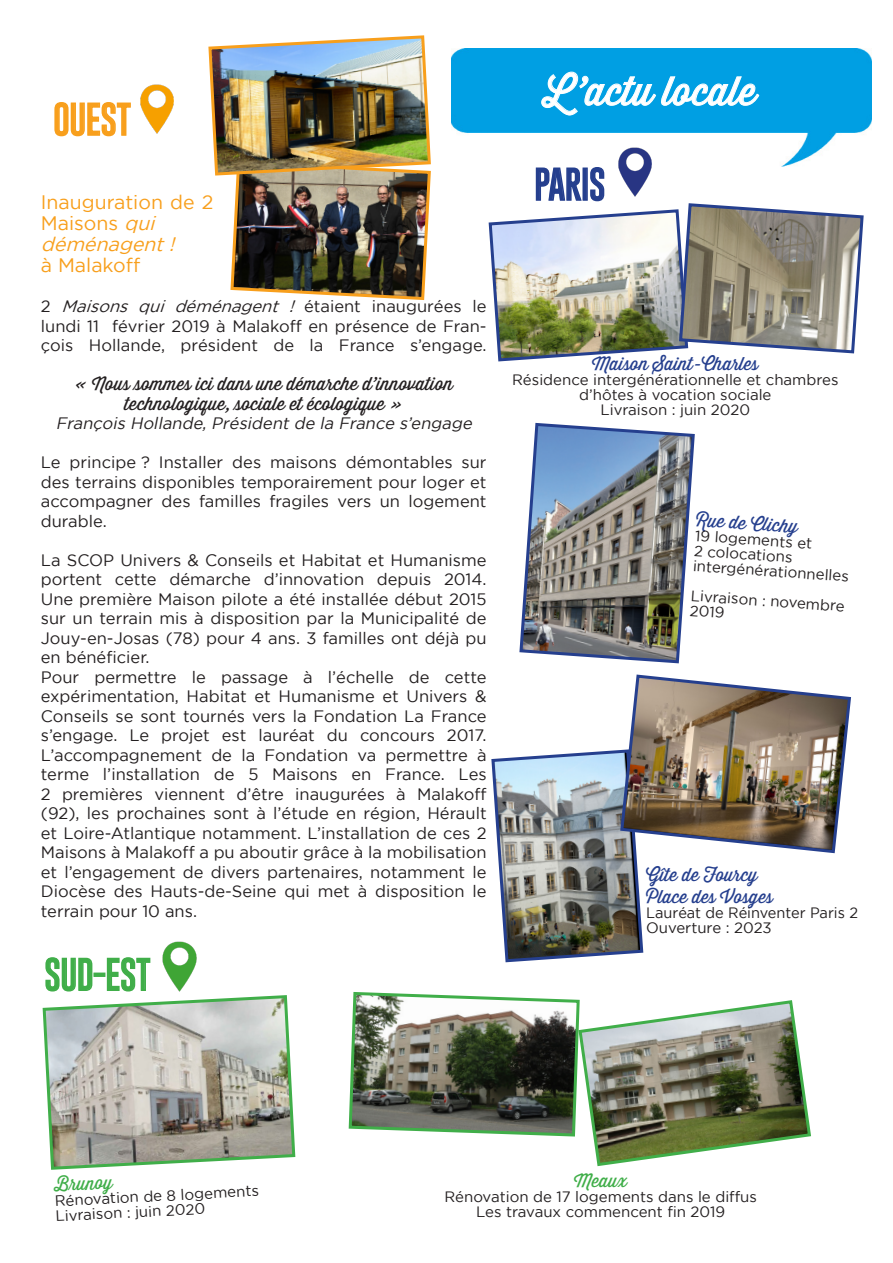
<style>
.page{position:relative;width:893px;height:1263px;background:#fff}
.page>*{position:absolute;margin:0;border:0;box-sizing:border-box;transform-origin:0 0}
.t1{font:39px "Thirsty Script";color:#fff}
.t2{font:100 33px "Gobold";color:#40ae49}
.t3{font:100 33px "Gobold";color:#f89f1c}
.t4{font:100 33px "Gobold";color:#253f8e}
.t5{font:19.5px/21px "Gotham";color:#f89f1c}
.t6{font:italic 19.5px "Gotham";color:#f89f1c}
.t7{font:18px "Thirsty Script";color:#231f20}
.t8{font:18px "Thirsty Script";color:#253f8e}
.t9{font:18px "Thirsty Script";color:#40ae49}
.t10{font:16.5px/19.5px "Gotham";color:#231f20}
.t11{font:italic 16.5px "Gotham";color:#231f20}
.t12{font:15px/15px "Gotham";color:#231f20;text-align:center}
.s1{font-style:italic}
.s2{font-style:normal}
</style>
<div class="page">
<img style="left:451px;top:48px;width:421px;height:112px">
<svg style="left:541px;top:72px;width:218px;height:44px;background:#26ade7"></svg>
<svg style="left:54px;top:102px;width:73px;height:35px"></svg>
<img style="left:127px;top:84px;width:47px;height:50px">
<img style="left:605px;top:142px;width:60px;height:18px">
<img style="left:162px;top:941px;width:35px;height:51px">
<img style="left:488px;top:160px;width:376px;height:202px">
<img style="left:519px;top:422px;width:176px;height:242px">
<img style="left:491px;top:674px;width:360px;height:289px">
<img style="left:208px;top:35px;width:223px;height:265px">
<svg style="left:45px;top:957px;width:48px;height:35px"></svg>
<div style="left:93px;top:972px;width:12px;height:5px;border:2px solid #40ae49"></div>
<svg style="left:106px;top:957px;width:45px;height:35px"></svg>
<svg style="left:42px;top:995px;width:254px;height:175px;background:#b5b9ae"></svg>
<img style="left:348px;top:992px;width:463px;height:175px">
<p class="t3" style="left:53px;top:98px;width:79px">OUEST</p>
<p class="t5" style="left:41px;top:191px;width:174px">Inauguration de 2<br>Maisons <span class="s1">qui</span></p>
<p class="t6" style="left:41px;top:233px;width:141px">déménagent!</p>
<p class="t5" style="left:41px;top:254px;width:101px">à Malakoff</p>
<p class="t11" style="left:41px;top:297px;width:447px"><span class="s2">2</span> Maisons qui déménagent ! <span class="s2">é t a i e n t i n a u g u r é e s l e</span></p>
<p class="t10" style="left:41px;top:316px;width:447px">lundi 11 février 2019 à Malakoff en présence de Fran&shy;çois Hollande, président de la France s’engage.</p>
<p class="t7" style="left:74px;top:371px;width:380px">« Nous sommes ici dans une démarche d’innovation</p>
<p class="t7" style="left:125px;top:390px;width:280px">technologique, sociale et écologique »</p>
<p class="t11" style="left:56px;top:414px;width:421px">François Hollande, Président de la France s’engage</p>
<p class="t10" style="left:41px;top:452px;width:447px">Le principe ? Installer des maisons démontables sur des terrains disponibles temporairement pour loger et</p>
<p class="t10" style="left:41px;top:491px;width:447px">accompagner des familles fragiles vers un logement durable.</p>
<p class="t10" style="left:41px;top:550px;width:447px;text-align:justify">La SCOP Univers &amp; Conseils et Habitat et Humanisme portent cette démarche d’innovation depuis 2014.<br>Une première Maison pilote a été installée début 2015 sur un terrain mis à disposition par la Municipalité de</p>
<p class="t10" style="left:41px;top:628px;width:447px">Jouy-en-Josas (78) pour 4 ans. 3 familles ont déjà pu en bénéficier.</p>
<p class="t10" style="left:41px;top:667px;width:447px">Pour permettre le passage à l’échelle de cette</p>
<p class="t10" style="left:41px;top:686px;width:447px;text-align:justify">expérimentation, Habitat et Humanisme et Univers &amp; Conseils se sont tournés vers la Fondation La France s’engage. Le projet est lauréat du concours 2017.</p>
<p class="t10" style="left:41px;top:745px;width:447px">L’accompagnement de la Fondation va permettre à</p>
<p class="t10" style="left:41px;top:764px;width:447px">terme l’installation de 5 Maisons en France. Les</p>
<p class="t10" style="left:41px;top:784px;width:447px;text-align:justify">2 premières viennent d’être inaugurées à Malakoff (92), les prochaines sont à l’étude en région, Hérault et Loire-Atlantique notamment. L’installation de ces 2<br>Maisons à Malakoff a pu aboutir grâce à la mobilisation et l’engagement de divers partenaires, notamment le Diocèse des Hauts-de-Seine qui met à disposition le terrain pour 10 ans.</p>
<p class="t2" style="left:44px;top:953px;width:107px">SUD-EST</p>
<p class="t1" style="left:544px;top:63px;width:214px">L’actu locale</p>
<p class="t4" style="left:534px;top:163px;width:72px">PARIS</p>
<p class="t8" style="left:592px;top:351px;width:168px">Maison Saint-Charles</p>
<p class="t12" style="left:512px;top:372px;width:328px">Résidence intergénérationnelle et chambres d’hôtes à vocation sociale</p>
<p class="t12" style="left:600px;top:402px;width:151px">Livraison : juin 2020</p>
<p class="t8" style="left:697px;top:506px;width:104px;rotate:4deg">Rue de Clichy</p>
<p class="t12" style="left:696px;top:528px;width:119px;rotate:4deg">19 logements et</p>
<p class="t12" style="left:695px;top:543px;width:100px;rotate:4deg">2 colocations</p>
<p class="t12" style="left:694px;top:558px;width:158px;rotate:4deg">intergénérationnelles</p>
<p class="t12" style="left:691px;top:588px;width:156px;text-align:left;rotate:4deg">Livraison : novembre<br>2019</p>
<p class="t8" style="left:646px;top:862px;width:113px">Gîte de Fourcy</p>
<p class="t8" style="left:646px;top:883px;width:128px">Place des Vosges</p>
<p class="t12" style="left:646px;top:905px;width:214px">Lauréat de Réinventer Paris 2</p>
<p class="t12" style="left:646px;top:920px;width:127px">Ouverture : 2023</p>
<p class="t9" style="left:53px;top:1172px;width:60px;rotate:-3deg">Br unoy</p>
<p class="t12" style="left:54px;top:1193px;width:206px;rotate:-3deg">Rénovation de 8 logements</p>
<p class="t12" style="left:55px;top:1208px;width:151px;rotate:-3deg">Livraison : juin 2020</p>
<p class="t9" style="left:574px;top:1167px;width:55px">Meaux</p>
<p class="t12" style="left:444px;top:1189px;width:314px">Rénovation de 17 logements dans le diffus</p>
<p class="t12" style="left:476px;top:1204px;width:251px">Les travaux commencent fin 2019</p>
</div>
